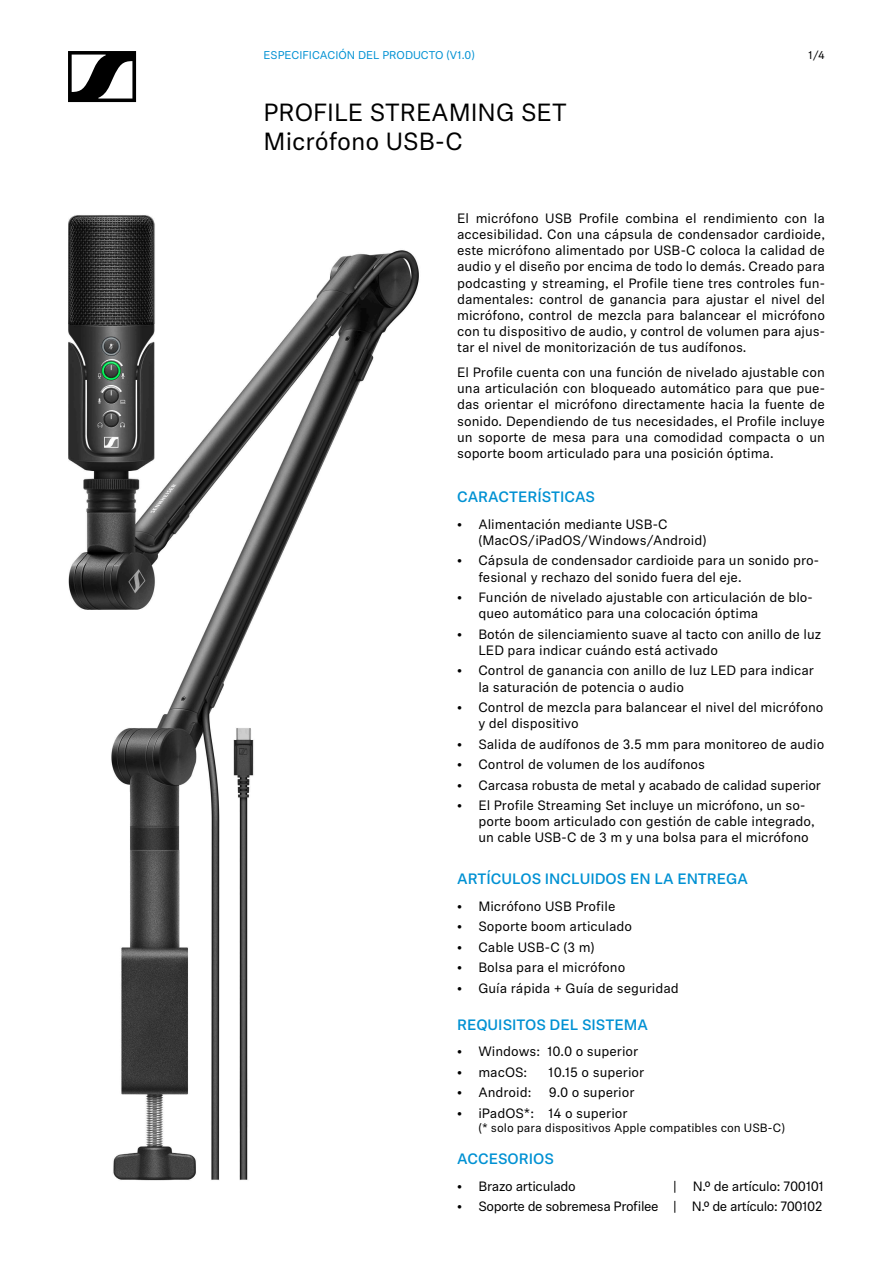
<style>
.page{position:relative;width:893px;height:1263px;background:#fff}
.page>*{position:absolute;margin:0;border:0;box-sizing:border-box;transform-origin:0 0}
.t1{font:24.75px/29.7px "Sennheiser Neue";color:#000}
.t2{font:500 15px "Sennheiser Neue";color:#0091d3}
.t3{font:13.5px/16.2px "Sennheiser Neue";color:#000}
.t4{font:13.5px "Sennheiser Neue";letter-spacing:-.03em;color:#000}
.t5{font:13.5px "Sennheiser Neue";letter-spacing:-.02em;color:#000}
.t6{font:12px "Sennheiser Neue";color:#000}
.t7{font:11.25px "Sennheiser Neue";color:#0091d3}
.t8{font:11.25px "Sennheiser Neue";color:#000}
</style>
<div class="page">
<svg style="left:68px;top:51px;width:68px;height:51px"></svg>
<img style="left:68px;top:215px;width:351px;height:966px">
<p class="t7" style="left:264px;top:48px;width:213px">ESPECIFICACIÓN DEL PRODUCTO (V1.0)</p>
<p class="t8" style="left:808px;top:48px;width:18px">1/4</p>
<h1 class="t1" style="left:264px;top:96px;width:305px">PROFILE STREAMING SET<br>Micrófono USB-C</h1>
<p class="t3" style="left:457px;top:209px;width:369px;text-align:justify">El micrófono USB Profile combina el rendimiento con la accesibilidad. Con una cápsula de condensador cardioide, este micrófono alimentado por USB-C coloca la calidad de audio y el diseño por encima de todo lo demás. Creado para podcasting y streaming, el Profile tiene tres controles fun&shy;damentales: control de ganancia para ajustar el nivel del micrófono, control de mezcla para balancear el micrófono con tu dispositivo de audio, y control de volumen para ajus&shy;tar el nivel de monitorización de tus audífonos.</p>
<p class="t3" style="left:457px;top:364px;width:369px;text-align:justify">El Profile cuenta con una función de nivelado ajustable con una articulación con bloqueado automático para que pue&shy;das orientar el micrófono directamente hacia la fuente de sonido. Dependiendo de tus necesidades, el Profile incluye un soporte de mesa para una comodidad compacta o un soporte boom articulado para una posición óptima.</p>
<p class="t2" style="left:457px;top:486px;width:139px">CARACTERÍSTICAS</p>
<p class="t3" style="left:478px;top:515px;width:230px;text-indent:-21px">• Alimentación mediante USB-C (MacOS/iPadOS/Windows/Android)</p>
<p class="t3" style="left:478px;top:552px;width:342px;text-indent:-21px">• Cápsula de condensador cardioide para un sonido pro&shy;fesional y rechazo del sonido fuera del eje.</p>
<p class="t3" style="left:478px;top:589px;width:336px;text-indent:-21px">• Función de nivelado ajustable con articulación de blo&shy;queo automático para una colocación óptima</p>
<p class="t3" style="left:478px;top:625px;width:344px;text-indent:-21px">• Botón de silenciamiento suave al tacto con anillo de luz<br>LED para indicar cuándo está activado</p>
<p class="t3" style="left:478px;top:662px;width:337px;text-indent:-21px">• Control de ganancia con anillo de luz LED para indicar la saturación de potencia o audio</p>
<p class="t3" style="left:478px;top:698px;width:347px;text-indent:-21px">• Control de mezcla para balancear el nivel del micrófono y del dispositivo</p>
<p class="t3" style="left:457px;top:735px;width:369px">• Salida de audífonos de 3.5 mm para monitoreo de audio</p>
<p class="t3" style="left:457px;top:756px;width:249px">• Control de volumen de los audífonos</p>
<p class="t3" style="left:457px;top:776px;width:365px">• Carcasa robusta de metal y acabado de calidad superior</p>
<p class="t3" style="left:478px;top:796px;width:338px;text-indent:-21px">• El Profile Streaming Set incluye un micrófono, un so&shy;porte boom articulado con gestión de cable integrado, un cable USB-C de 3 m y una bolsa para el micrófono</p>
<p class="t2" style="left:457px;top:868px;width:292px">ARTÍCULOS INCLUIDOS EN LA ENTREGA</p>
<p class="t3" style="left:457px;top:897px;width:160px">• Micrófono USB Profile</p>
<p class="t3" style="left:457px;top:918px;width:177px">• Soporte boom articulado</p>
<p class="t3" style="left:457px;top:938px;width:139px">• Cable USB-C (3 m)</p>
<p class="t3" style="left:457px;top:959px;width:170px">• Bolsa para el micrófono</p>
<p class="t3" style="left:457px;top:979px;width:223px">• Guía rápida + Guía de seguridad</p>
<p class="t2" style="left:457px;top:1014px;width:192px">REQUISITOS DEL SISTEMA</p>
<p class="t3" style="left:457px;top:1043px;width:183px">• Windows: 10.0 o superior</p>
<p class="t3" style="left:457px;top:1063px;width:72px">• macOS:</p>
<p class="t3" style="left:548px;top:1063px;width:97px">10.15 o superior</p>
<p class="t3" style="left:457px;top:1084px;width:76px">• Android:</p>
<p class="t3" style="left:549px;top:1084px;width:87px">9.0 o superior</p>
<p class="t3" style="left:457px;top:1104px;width:172px">• iPadOS*: 14 o superior</p>
<p class="t6" style="left:478px;top:1120px;width:308px">(* solo para dispositivos Apple compatibles con USB-C)</p>
<p class="t2" style="left:457px;top:1148px;width:98px">ACCESORIOS</p>
<p class="t5" style="left:457px;top:1176px;width:120px">• Brazo articulado</p>
<p class="t5" style="left:673px;top:1176px;width:152px">| N.º de artículo: 700101</p>
<p class="t4" style="left:457px;top:1197px;width:367px">• Soporte de sobremesa Profilee | N.º de artículo: 700102</p>
</div>
